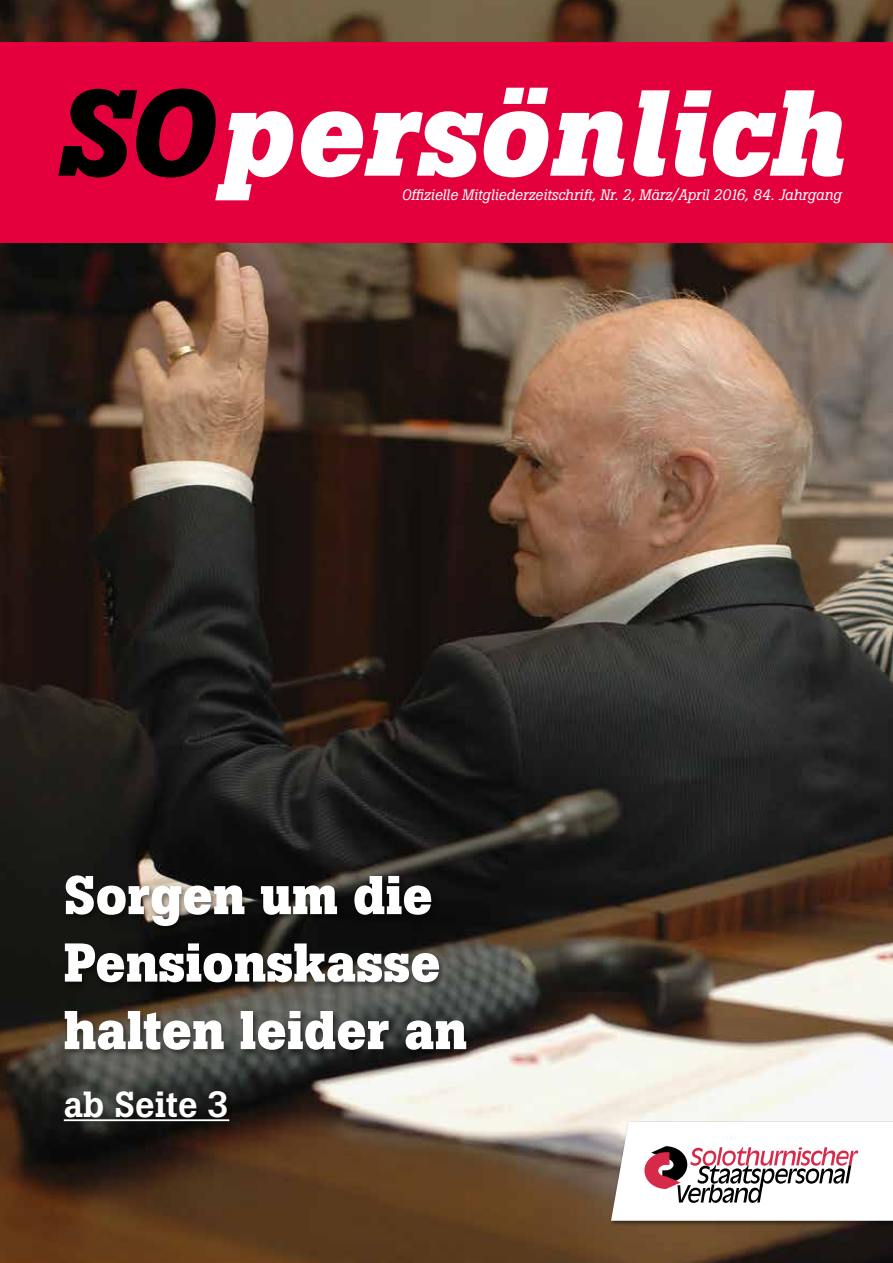
<style>
.page{position:relative;width:893px;height:1263px;background:#fff}
.page>*{position:absolute;margin:0;border:0;box-sizing:border-box;transform-origin:0 0}
.t1{font:italic 700 120.75px "Boton";letter-spacing:.005em;color:#fff}
.t2{font:700 54px/67.5px "Boton";color:#fff}
.t3{font:500 36px "Boton";color:#fff}
.t4{font:italic 15px "Boton";color:#fff}
.s1{color:#000}
</style>
<div class="page">
<img style="left:0;top:0;width:893px;height:1263px">
<div style="left:609px;top:1121px;width:284px;height:105px;background:#000;opacity:.5"></div>
<svg style="left:611px;top:1122px;width:282px;height:99px"></svg>
<div style="left:61px;top:873px;width:414px;height:257px;background:#000;opacity:.5"></div>
<hr style="left:64px;top:1119px;width:165px;height:2px;background:#fff">
<div style="left:0;top:43px;width:893px;height:200px;background:#e4003c"></div>
<h1 class="t1" style="left:57px;top:62px;width:787px"><span class="s1">SO</span>persönlich</h1>
<p class="t4" style="left:402px;top:186px;width:441px">Offizielle Mitgliederzeitschrift, Nr. 2, März/April 2016, 84. Jahrgang</p>
<h2 class="t2" style="left:64px;top:862px;width:405px">Sorgen um die<br>Pensionskasse halten leider an</h2>
<h3 class="t3" style="left:64px;top:1083px;width:167px">ab Seite 3</h3>
</div>
